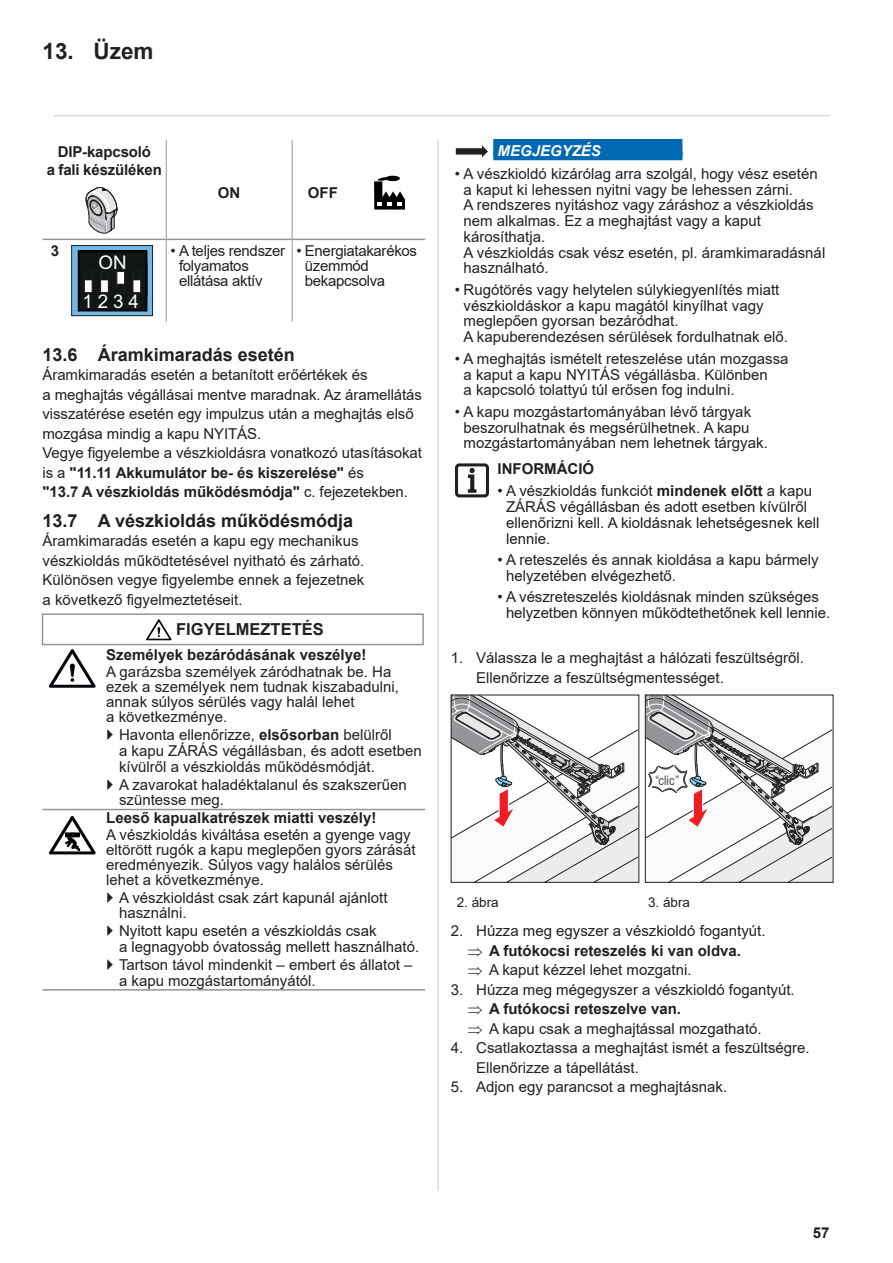
<style>
.page{position:relative;width:893px;height:1263px;background:#fff}
.page>*{position:absolute;margin:0;border:0;box-sizing:border-box;transform-origin:0 0}
.t1{font:700 22.5px "Arial";color:#231f20}
.t2{font:18.75px/39.2px "Arial";letter-spacing:.255em;color:#fff;text-align:center}
.t3{font:700 18px "Arial";color:#231f20}
.t4{font:700 16.5px "Arial";color:#231f20}
.t5{font:15px/15.8px "Arial";color:#231f20}
.t6{font:700 15px/18px "Arial";color:#231f20;text-align:center}
.t7{font:15px/15px "Arial";letter-spacing:-.02em;color:#231f20}
.t8{font:italic 700 15px "Arial";color:#fff}
.t9{font:13.5px "Arial";color:#231f20}
.t10{font:13.2px "Arial";color:#454444;scale:.84 1}
.s1{font-weight:700}
</style>
<div class="page">
<hr style="left:53px;top:115px;width:777px;height:1px;background:#d1d2d4">
<hr style="left:437px;top:140px;width:2px;height:1051px;background:#d1d2d4">
<hr style="left:166px;top:140px;width:1px;height:41px;background:#939598">
<hr style="left:292px;top:140px;width:1px;height:41px;background:#939598">
<hr style="left:166px;top:181px;width:1px;height:58px;background:#939598">
<hr style="left:292px;top:181px;width:1px;height:58px;background:#939598">
<hr style="left:166px;top:240px;width:1px;height:82px;background:#939598">
<hr style="left:292px;top:240px;width:1px;height:82px;background:#939598">
<hr style="left:354px;top:239px;width:71px;height:1px;background:#939598">
<svg style="left:43px;top:239px;width:24px;height:1px"></svg>
<hr style="left:67px;top:239px;width:99px;height:1px;background:#939598">
<hr style="left:166px;top:239px;width:126px;height:1px;background:#939598">
<hr style="left:292px;top:239px;width:62px;height:1px;background:#939598">
<svg style="left:374px;top:177px;width:31px;height:33px"></svg>
<div style="left:385px;top:176px;width:15px;height:5px;background:#000001;border-radius:50%"></div>
<svg style="left:86px;top:187px;width:31px;height:46px"></svg>
<svg style="left:73px;top:247px;width:78px;height:67px;background:#23353e"></svg>
<div style="left:133px;top:279px;width:8px;height:14px;background:#fff;border:1px solid #231f20"></div>
<div style="left:133px;top:271px;width:8px;height:9px;background:#121616;border:1px solid #231f20"></div>
<div style="left:116px;top:271px;width:9px;height:14px;background:#fff;border:1px solid #231f20"></div>
<div style="left:116px;top:284px;width:9px;height:9px;background:#121616;border:1px solid #231f20"></div>
<div style="left:100px;top:279px;width:9px;height:14px;background:#fff;border:1px solid #231f20"></div>
<div style="left:100px;top:271px;width:9px;height:9px;background:#121616;border:1px solid #231f20"></div>
<div style="left:84px;top:279px;width:9px;height:14px;background:#fff;border:1px solid #231f20"></div>
<div style="left:84px;top:271px;width:9px;height:9px;background:#121616;border:1px solid #231f20"></div>
<div style="left:71px;top:245px;width:82px;height:71px;border:1px solid #231f20"></div>
<svg style="left:102px;top:808px;width:323px;height:3px"></svg>
<hr style="left:43px;top:809px;width:59px;height:1px;background:#939598">
<hr style="left:102px;top:809px;width:323px;height:1px;background:#939598">
<hr style="left:43px;top:989px;width:59px;height:1px;background:#939598">
<hr style="left:102px;top:989px;width:323px;height:1px;background:#939598">
<div style="left:42px;top:613px;width:382px;height:32px;border:2px solid #939598"></div>
<div style="left:47px;top:615px;width:342px;height:20px;background:#fff"></div>
<svg style="left:146px;top:619px;width:26px;height:21px"></svg>
<svg style="left:49px;top:649px;width:47px;height:39px"></svg>
<svg style="left:49px;top:816px;width:47px;height:38px"></svg>
<div style="left:493px;top:139px;width:189px;height:17px;background:#0168b3"></div>
<div style="left:493px;top:152px;width:189px;height:8px;background:#0168b3"></div>
<svg style="left:453px;top:697px;width:184px;height:184px"></svg>
<div style="left:451px;top:695px;width:188px;height:188px;border:1px solid #231f20"></div>
<svg style="left:647px;top:697px;width:184px;height:184px"></svg>
<div style="left:645px;top:695px;width:188px;height:188px;border:1px solid #231f20"></div>
<svg style="left:455px;top:145px;width:33px;height:13px"></svg>
<svg style="left:455px;top:463px;width:34px;height:35px"></svg>
<h1 class="t1" style="left:43px;top:35px;width:113px">13. Üzem</h1>
<p class="t6" style="left:47px;top:143px;width:117px">DIP-kapcsoló<br>a fali készüléken</p>
<p class="t6" style="left:218px;top:184px;width:24px">ON</p>
<p class="t6" style="left:308px;top:184px;width:31px">OFF</p>
<p class="t2" style="left:83px;top:243px;width:58px">ON<br>1234</p>
<p class="t7" style="left:179px;top:243px;width:108px;text-indent:-9px">• A teljes rendszer folyamatos ellátása aktív</p>
<p class="t7" style="left:305px;top:243px;width:114px;text-indent:-9px">• Energiatakarékos üzemmód bekapcsolva</p>
<p class="t3" style="left:43px;top:342px;width:254px">13.6 Áramkimaradás esetén</p>
<p class="t5" style="left:43px;top:365px;width:381px;line-height:19.5px">Áramkimaradás esetén a betanított erőértékek és<br>a meghajtás végállásai mentve maradnak. Az áramellátás visszatérése esetén egy impulzus után a meghajtás első mozgása mindig a kapu NYITÁS.<br>Vegye figyelembe a vészkioldásra vonatkozó utasításokat is a <span class="s1">"11.11 Akkumulátor be- és kiszerelése"</span> és<br><span class="s1">"13.7 A vészkioldás működésmódja"</span> c. fejezetekben.</p>
<p class="t3" style="left:43px;top:507px;width:312px">13.7 A vészkioldás működésmódja</p>
<p class="t5" style="left:43px;top:531px;width:323px;line-height:19.5px">Áramkimaradás esetén a kapu egy mechanikus vészkioldás működtetésével nyitható és zárható.<br>Különösen vegye figyelembe ennek a fejezetnek a következő figyelmeztetéseit.</p>
<p class="t4" style="left:176px;top:617px;width:149px">FIGYELMEZTETÉS</p>
<p class="t6" style="left:106px;top:646px;width:262px">Személyek bezáródásának veszélye!</p>
<p class="t5" style="left:106px;top:664px;width:294px;line-height:15px">A garázsba személyek záródhatnak be. Ha ezek a személyek nem tudnak kiszabadulni, annak súlyos sérülés vagy halál lehet<br>a következménye.</p>
<p class="t5" style="left:119px;top:727px;width:304px">Havonta ellenőrizze, <span class="s1">elsősorban</span> belülről<br>a kapu ZÁRÁS végállásban, és adott esetben kívülről a vészkioldás működésmódját.</p>
<p class="t5" style="left:119px;top:776px;width:289px">A zavarokat haladéktalanul és szakszerűen szüntesse meg.</p>
<p class="t6" style="left:106px;top:808px;width:272px">Leeső kapualkatrészek miatti veszély!</p>
<p class="t5" style="left:106px;top:827px;width:311px;line-height:15px">A vészkioldás kiváltása esetén a gyenge vagy eltörött rugók a kapu meglepően gyors zárását eredményezik. Súlyos vagy halálos sérülés lehet a következménye.</p>
<p class="t5" style="left:119px;top:889px;width:270px">A vészkioldást csak zárt kapunál ajánlott használni.</p>
<p class="t5" style="left:119px;top:923px;width:302px">Nyitott kapu esetén a vészkioldás csak<br>a legnagyobb óvatosság mellett használható.</p>
<p class="t5" style="left:119px;top:957px;width:295px">Tartson távol mindenkit – embert és állatot – a kapu mozgástartományától.</p>
<p class="t6" style="left:51px;top:242px;width:10px">3</p>
<p class="t8" style="left:497px;top:141px;width:105px">MEGJEGYZÉS</p>
<p class="t5" style="left:463px;top:166px;width:363px;text-indent:-9px">• A vészkioldó kizárólag arra szolgál, hogy vész esetén a kaput ki lehessen nyitni vagy be lehessen zárni.<br>A rendszeres nyitáshoz vagy záráshoz a vészkioldás nem alkalmas. Ez a meghajtást vagy a kaput károsíthatja.<br>A vészkioldás csak vész esetén, pl. áramkimaradásnál használható.</p>
<p class="t5" style="left:463px;top:282px;width:326px;text-indent:-9px">• Rugótörés vagy helytelen súlykiegyenlítés miatt vészkioldáskor a kapu magától kinyílhat vagy meglepően gyorsan bezáródhat.<br>A kapuberendezésen sérülések fordulhatnak elő.</p>
<p class="t5" style="left:463px;top:350px;width:327px;text-indent:-9px">• A meghajtás ismételt reteszelése után mozgassa a kaput a kapu NYITÁS végállásba. Különben<br>a kapcsoló tolattyú túl erősen fog indulni.</p>
<p class="t5" style="left:463px;top:404px;width:306px;text-indent:-9px">• A kapu mozgástartományában lévő tárgyak beszorulhatnak és megsérülhetnek. A kapu mozgástartományában nem lehetnek tárgyak.</p>
<p class="t6" style="left:497px;top:460px;width:98px">INFORMÁCIÓ</p>
<p class="t5" style="left:506px;top:483px;width:315px;text-indent:-9px">• A vészkioldás funkciót <span class="s1">mindenek előtt</span> a kapu ZÁRÁS végállásban és adott esetben kívülről ellenőrizni kell. A kioldásnak lehetségesnek kell lennie.</p>
<p class="t5" style="left:506px;top:552px;width:314px;text-indent:-9px">• A reteszelés és annak kioldása a kapu bármely helyzetében elvégezhető.</p>
<p class="t5" style="left:506px;top:589px;width:326px;text-indent:-9px">• A vészreteszelés kioldásnak minden szükséges helyzetben könnyen működtethetőnek kell lennie.</p>
<p class="t5" style="left:476px;top:648px;width:329px;line-height:19.5px;text-indent:-26px">1. Válassza le a meghajtást a hálózati feszültségről.<br>Ellenőrizze a feszültségmentességet.</p>
<p class="t10" style="left:655px;top:772px;width:30px">“clic”</p>
<p class="t9" style="left:457px;top:893px;width:44px">2. ábra</p>
<p class="t9" style="left:648px;top:893px;width:44px">3. ábra</p>
<p class="t5" style="left:468px;top:921px;width:299px;line-height:19.5px;text-indent:-17px">2. Húzza meg egyszer a vészkioldó fogantyút. ⇒ <span class="s1">A futókocsi reteszelés ki van oldva.<br></span>⇒ A kaput kézzel lehet mozgatni.</p>
<p class="t5" style="left:468px;top:979px;width:328px;line-height:19.5px;text-indent:-17px">3. Húzza meg mégegyszer a vészkioldó fogantyút. ⇒ <span class="s1">A futókocsi reteszelve van.<br></span>⇒ A kapu csak a meghajtással mozgatható.</p>
<p class="t5" style="left:476px;top:1038px;width:335px;line-height:19.5px;text-indent:-26px">4. Csatlakoztassa a meghajtást ismét a feszültségre.<br>Ellenőrizze a tápellátást.</p>
<p class="t5" style="left:451px;top:1079px;width:278px">5. Adjon egy parancsot a meghajtásnak.</p>
<p class="t6" style="left:813px;top:1224px;width:18px">57</p>
</div>
